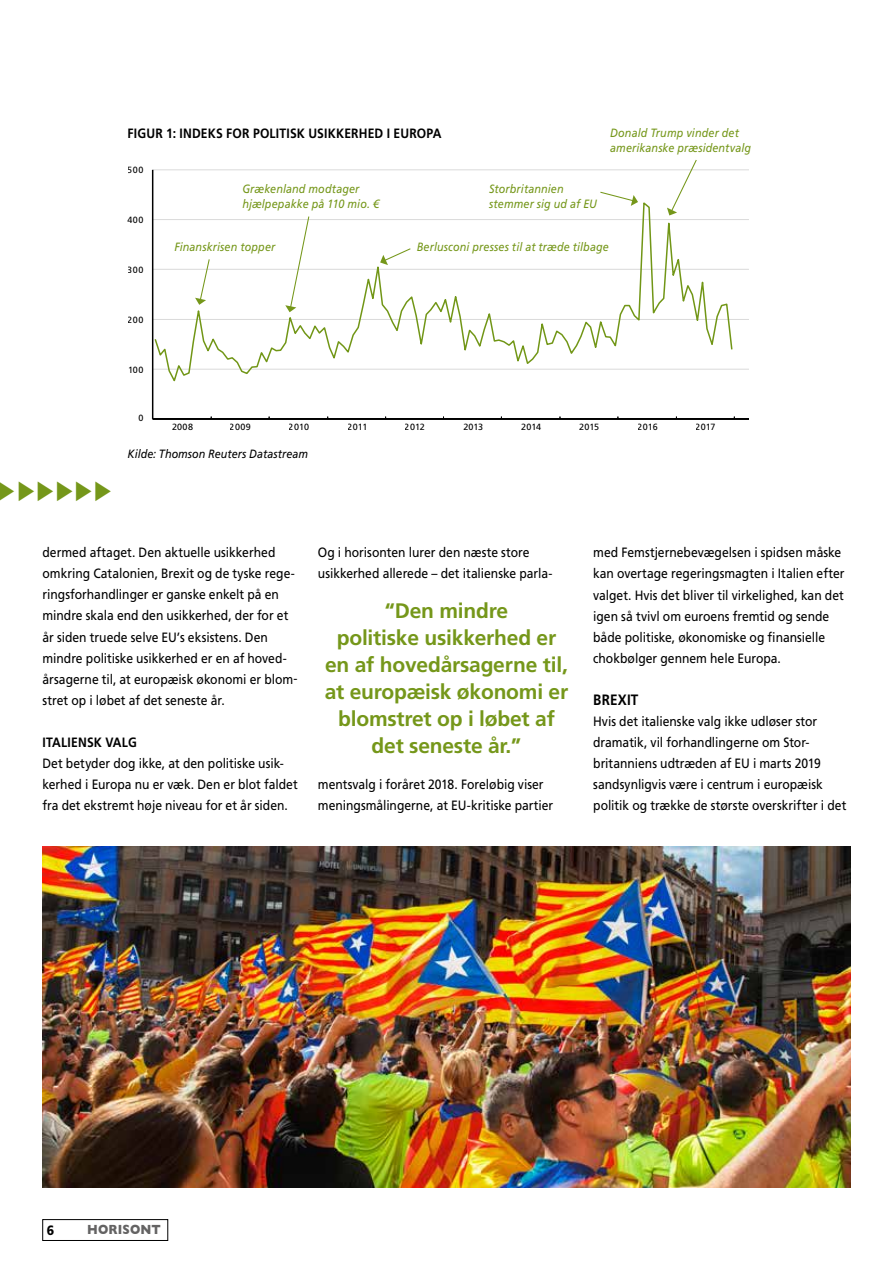
<style>
.page{position:relative;width:893px;height:1263px;background:#fff}
.page>*{position:absolute;margin:0;border:0;box-sizing:border-box;transform-origin:0 0}
.t1{font:31.5px "Apple Symbols";color:#75971a;scale:.9 1}
.t2{font:700 21px/27px "Frutiger LT Std";letter-spacing:-.01em;color:#75971a;text-align:center}
.t3{font:700 15px "Frutiger LT Std";letter-spacing:.015em;color:#000;scale:.9 1}
.t4{font:13.5px/21px "Frutiger LT Std";color:#000;scale:.9 1}
.t5{font:700 13.5px "Frutiger LT Std";letter-spacing:.015em;color:#000;scale:.9 1}
.t6{font:700 13.5px "Gill Sans";letter-spacing:.015em;color:#646363;scale:.9 1}
.t7{font:900 13.5px "Frutiger LT Std";color:#000;scale:.9 1}
.t8{font:italic 12px/15px "Frutiger LT Std";letter-spacing:.01em;color:#75971a;scale:.9 1}
.t9{font:italic 12px "Frutiger LT Std";letter-spacing:.005em;color:#000;scale:.9 1}
.t10{font:9px "Frutiger LT Std";letter-spacing:.02em;color:#000}
</style>
<div class="page">
<div style="left:43px;top:1219px;width:125px;height:22px;border:1px solid #000"></div>
<hr style="left:153px;top:169px;width:596px;height:1px;background:#dadada">
<hr style="left:153px;top:369px;width:596px;height:1px;background:#dadada">
<hr style="left:153px;top:319px;width:596px;height:1px;background:#dadada">
<hr style="left:153px;top:269px;width:596px;height:1px;background:#dadada">
<hr style="left:153px;top:219px;width:596px;height:1px;background:#dadada">
<svg style="left:153px;top:200px;width:580px;height:184px"></svg>
<hr style="left:153px;top:418px;width:596px;height:2px;background:#000">
<hr style="left:152px;top:170px;width:1px;height:249px;background:#000">
<img style="left:43px;top:846px;width:807px;height:341px">
<svg style="left:667px;top:160px;width:31px;height:55px"></svg>
<svg style="left:599px;top:191px;width:39px;height:15px"></svg>
<svg style="left:380px;top:247px;width:32px;height:18px"></svg>
<svg style="left:285px;top:215px;width:25px;height:97px"></svg>
<svg style="left:195px;top:258px;width:15px;height:47px"></svg>
<p class="t5" style="left:128px;top:125px;width:350px">FIGUR 1: INDEKS FOR POLITISK USIKKERHED I EUROPA</p>
<p class="t10" style="left:128px;top:165px;width:17px">500</p>
<p class="t8" style="left:610px;top:125px;width:158px">Donald Trump vinder det amerikanske præsidentvalg</p>
<p class="t10" style="left:128px;top:215px;width:17px">400</p>
<p class="t10" style="left:128px;top:264px;width:17px">300</p>
<p class="t10" style="left:128px;top:314px;width:17px">200</p>
<p class="t10" style="left:128px;top:364px;width:17px">100</p>
<p class="t10" style="left:138px;top:413px;width:7px">0</p>
<p class="t8" style="left:242px;top:181px;width:153px">Grækenland modtager hjælpepakke på 110 mio. €</p>
<p class="t8" style="left:174px;top:240px;width:114px">Finanskrisen topper</p>
<p class="t8" style="left:489px;top:181px;width:122px">Storbritannien stemmer sig ud af EU</p>
<p class="t8" style="left:417px;top:240px;width:215px">Berlusconi presses til at træde tilbage</p>
<p class="t10" style="left:172px;top:421px;width:23px">2008</p>
<p class="t10" style="left:230px;top:421px;width:22px">2009</p>
<p class="t10" style="left:289px;top:421px;width:22px">2010</p>
<p class="t10" style="left:348px;top:421px;width:21px">2011</p>
<p class="t10" style="left:405px;top:421px;width:21px">2012</p>
<p class="t10" style="left:463px;top:421px;width:21px">2013</p>
<p class="t10" style="left:521px;top:421px;width:21px">2014</p>
<p class="t10" style="left:579px;top:421px;width:21px">2015</p>
<p class="t10" style="left:638px;top:421px;width:22px">2016</p>
<p class="t10" style="left:696px;top:421px;width:21px">2017</p>
<h1 class="t1" style="left:-4px;top:471px;width:132px">▶▶▶▶▶▶</h1>
<p class="t9" style="left:128px;top:446px;width:202px">Kilde: Thomson Reuters Datastream</p>
<p class="t4" style="left:43px;top:542px;width:285px">dermed aftaget. Den aktuelle usikkerhed omkring Catalonien, Brexit og de tyske rege&shy;ringsforhandlinger er ganske enkelt på en mindre skala end den usikkerhed, der for et år siden truede selve EU’s eksistens. Den mindre politiske usikkerhed er en af hoved&shy;årsagerne til, at europæisk økonomi er blom&shy;stret op i løbet af det seneste år.</p>
<p class="t5" style="left:43px;top:734px;width:106px">ITALIENSK VALG</p>
<p class="t4" style="left:43px;top:752px;width:285px">Det betyder dog ikke, at den politiske usik&shy;kerhed i Europa nu er væk. Den er blot faldet fra det ekstremt høje niveau for et år siden.</p>
<p class="t4" style="left:318px;top:542px;width:262px">Og i horisonten lurer den næste store usikkerhed allerede – det italienske parla-</p>
<h2 class="t2" style="left:325px;top:597px;width:245px">“Den mindre<br>politiske usikkerhed er en af hovedårsagerne til, at europæisk økonomi er blomstret op i løbet af det seneste år.”</h2>
<p class="t4" style="left:318px;top:773px;width:263px">mentsvalg i foråret 2018. Foreløbig viser meningsmålingerne, at EU-kritiske partier</p>
<p class="t4" style="left:593px;top:542px;width:281px">med Femstjernebevægelsen i spidsen måske kan overtage regeringsmagten i Italien efter valget. Hvis det bliver til virkelighed, kan det igen så tvivl om euroens fremtid og sende både politiske, økonomiske og finansielle chokbølger gennem hele Europa.</p>
<p class="t3" style="left:593px;top:690px;width:52px">BREXIT</p>
<p class="t4" style="left:593px;top:710px;width:283px">Hvis det italienske valg ikke udløser stor dramatik, vil forhandlingerne om Stor&shy;britanniens udtræden af EU i marts 2019 sandsynligvis være i centrum i europæisk politik og trække de største overskrifter i det</p>
<p class="t7" style="left:47px;top:1222px;width:10px">6</p>
<p class="t6" style="left:87px;top:1219px;width:83px">HORISONT</p>
</div>
